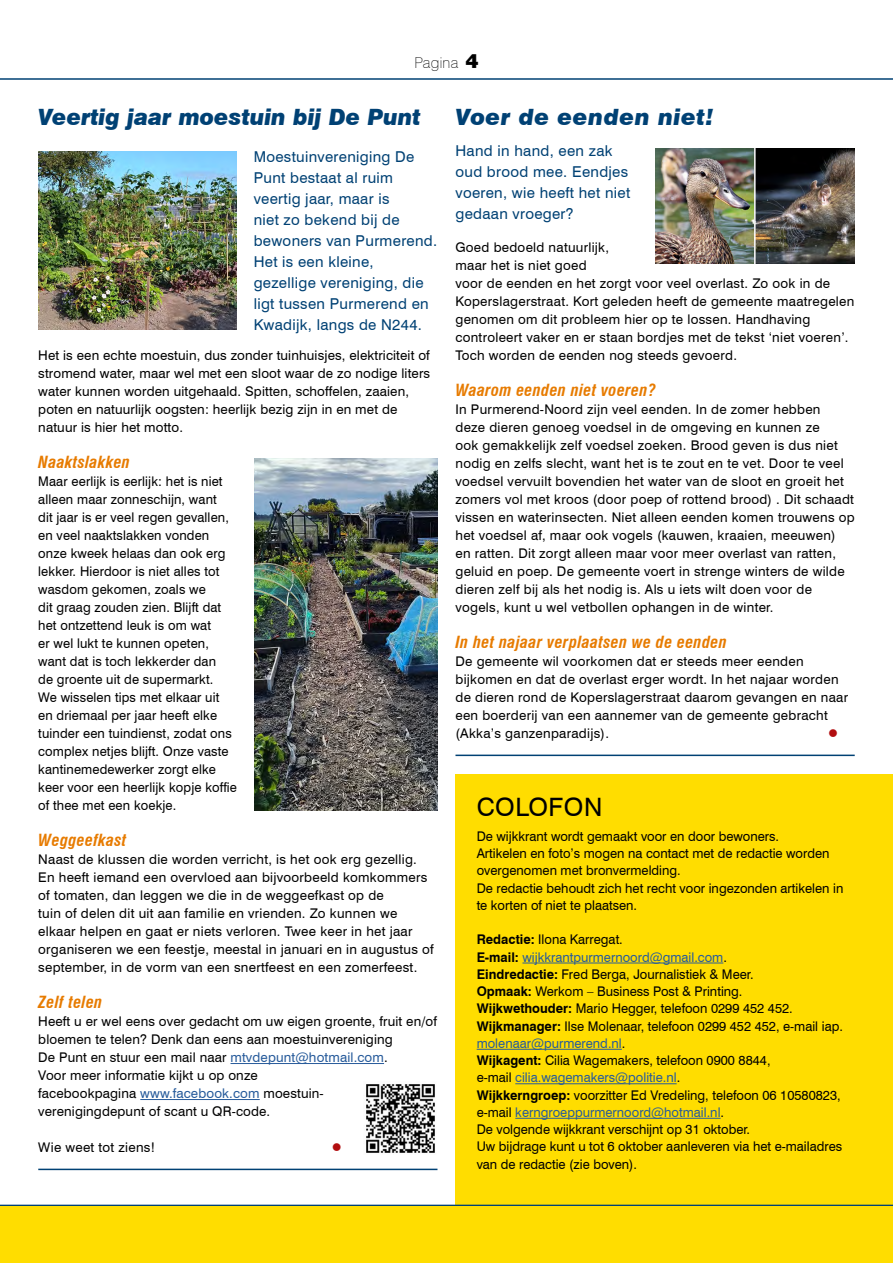
<style>
.page{position:relative;width:893px;height:1263px;background:#fff}
.page>*{position:absolute;margin:0;border:0;box-sizing:border-box;transform-origin:0 0}
.t1{font:25.35px "Swiss 721 BT";letter-spacing:.02em;color:#000}
.H1__Kop{font:italic 900 22.5px "Swiss 721 BT";color:#004174}
.H1__Kop-2{font:italic 900 22.5px "Swiss 721 BT";letter-spacing:.02em;color:#004174}
.H2__Subkop{font:italic 700 condensed 16.35px "Swiss 721 BT";letter-spacing:.02em;color:#e77b00}
.H__Introtekst{font:15px/21px "Swiss 721 BT";letter-spacing:.02em;color:#004174}
.t2{font:100 15px "Swiss 721 BT";letter-spacing:.02em;color:#000}
.P__Tekst_plat{font:13.35px/18px "Swiss 721 BT";letter-spacing:.01em;color:#000}
.t3{font:13.35px "Swiss 721 BT";color:#275b9b}
.P__Tekst_plat-2{font:13.35px "Wingdings";color:#b20e10}
.s1{font-family:"Swiss 721 BT Black No 2";font-weight:400;font-size:18px}
.s2{color:#275b9b}
.s3{font-weight:700}
.s4{font-weight:700;color:#000}
.s5{color:#000}
</style>
<div class="page">
<div style="left:455px;top:774px;width:438px;height:442px;background:#fd0"></div>
<hr style="left:522px;top:963px;width:201px;height:1px;background:#275b9b">
<hr style="left:477px;top:1049px;width:145px;height:1px;background:#275b9b">
<hr style="left:515px;top:1083px;width:162px;height:1px;background:#275b9b">
<hr style="left:515px;top:1118px;width:206px;height:1px;background:#275b9b">
<hr style="left:0;top:78px;width:893px;height:2px;background:#004174">
<hr style="left:0;top:1205px;width:893px;height:1px;background:#004174">
<div style="left:0;top:1206px;width:893px;height:57px;background:#fd0"></div>
<hr style="left:230px;top:1063px;width:154px;height:1px;background:#275b9b">
<hr style="left:140px;top:1099px;width:120px;height:1px;background:#275b9b">
<hr style="left:38px;top:1169px;width:399px;height:1px;background:#004174">
<hr style="left:455px;top:755px;width:400px;height:1px;background:#004174">
<img style="left:38px;top:151px;width:199px;height:179px">
<img style="left:255px;top:458px;width:182px;height:352px">
<img style="left:655px;top:148px;width:200px;height:115px">
<hr style="left:754px;top:141px;width:2px;height:126px;background:#fff">
<img style="left:366px;top:1084px;width:69px;height:69px">
<p class="t2" style="left:414px;top:53px;width:66px">Pagina <span class="s1">4</span></p>
<h1 class="H1__Kop" style="left:38px;top:103px;width:384px">Veertig jaar moestuin bij De Punt</h1>
<p class="H__Introtekst" style="left:254px;top:146px;width:185px">Moestuinvereniging De<br>Punt bestaat al ruim veertig jaar, maar is<br>niet zo bekend bij de bewoners van Purmerend.<br>Het is een kleine, gezellige vereniging, die ligt tussen Purmerend en<br>Kwadijk, langs de N244.</p>
<p class="P__Tekst_plat" style="left:38px;top:346px;width:393px">Het is een echte moestuin, dus zonder tuinhuisjes, elektriciteit of stromend water, maar wel met een sloot waar de zo nodige liters water kunnen worden uitgehaald. Spitten, schoffelen, zaaien, poten en natuurlijk oogsten: heerlijk bezig zijn in en met de natuur is hier het motto.</p>
<h2 class="H2__Subkop" style="left:38px;top:452px;width:93px">Naaktslakken</h2>
<p class="P__Tekst_plat" style="left:38px;top:472px;width:200px">Maar eerlijk is eerlijk: het is niet alleen maar zonneschijn, want<br>dit jaar is er veel regen gevallen, en veel naaktslakken vonden onze kweek helaas dan ook erg lekker. Hierdoor is niet alles tot wasdom gekomen, zoals we<br>dit graag zouden zien. Blijft dat het ontzettend leuk is om wat<br>er wel lukt te kunnen opeten, want dat is toch lekkerder dan<br>de groente uit de supermarkt.<br>We wisselen tips met elkaar uit en driemaal per jaar heeft elke tuinder een tuindienst, zodat ons complex netjes blijft. Onze vaste kantinemedewerker zorgt elke keer voor een heerlijk kopje koffie of thee met een koekje.</p>
<h2 class="H2__Subkop" style="left:38px;top:830px;width:90px">Weggeefkast</h2>
<p class="P__Tekst_plat" style="left:38px;top:850px;width:397px">Naast de klussen die worden verricht, is het ook erg gezellig.<br>En heeft iemand een overvloed aan bijvoorbeeld komkommers of tomaten, dan leggen we die in de weggeefkast op de<br>tuin of delen dit uit aan familie en vrienden. Zo kunnen we elkaar helpen en gaat er niets verloren. Twee keer in het jaar organiseren we een feestje, meestal in januari en in augustus of september, in de vorm van een snertfeest en een zomerfeest.</p>
<h2 class="H2__Subkop" style="left:38px;top:992px;width:66px">Zelf telen</h2>
<p class="P__Tekst_plat" style="left:38px;top:1012px;width:400px">Heeft u er wel eens over gedacht om uw eigen groente, fruit en/of bloemen te telen? Denk dan eens aan moestuinvereniging<br>De Punt en stuur een mail naar <span class="s2">mtvdepunt@hotmail.com</span>.<br>Voor meer informatie kijkt u op onze<br>facebookpagina <span class="s2">www.facebook.com</span> moestuin-<br>verenigingdepunt of scant u QR-code.</p>
<p class="P__Tekst_plat" style="left:38px;top:1138px;width:118px">Wie weet tot ziens!</p>
<p class="P__Tekst_plat-2" style="left:332px;top:1140px;width:11px">●</p>
<h1 class="H1__Kop-2" style="left:455px;top:103px;width:260px">Voer de eenden niet!</h1>
<p class="H__Introtekst" style="left:455px;top:140px;width:176px">Hand in hand, een zak oud brood mee. Eendjes voeren, wie heeft het niet gedaan vroeger?</p>
<p class="P__Tekst_plat" style="left:455px;top:238px;width:400px">Goed bedoeld natuurlijk,<br>maar het is niet goed<br>voor de eenden en het zorgt voor veel overlast. Zo ook in de Koperslagerstraat. Kort geleden heeft de gemeente maatregelen genomen om dit probleem hier op te lossen. Handhaving controleert vaker en er staan bordjes met de tekst ‘niet voeren’.<br>Toch worden de eenden nog steeds gevoerd.</p>
<h2 class="H2__Subkop" style="left:455px;top:380px;width:202px">Waarom eenden niet voeren?</h2>
<p class="P__Tekst_plat" style="left:455px;top:400px;width:401px">In Purmerend-Noord zijn veel eenden. In de zomer hebben<br>deze dieren genoeg voedsel in de omgeving en kunnen ze<br>ook gemakkelijk zelf voedsel zoeken. Brood geven is dus niet nodig en zelfs slecht, want het is te zout en te vet. Door te veel voedsel vervuilt bovendien het water van de sloot en groeit het zomers vol met kroos (door poep of rottend brood) . Dit schaadt vissen en waterinsecten. Niet alleen eenden komen trouwens op het voedsel af, maar ook vogels (kauwen, kraaien, meeuwen)<br>en ratten. Dit zorgt alleen maar voor meer overlast van ratten, geluid en poep. De gemeente voert in strenge winters de wilde dieren zelf bij als het nodig is. Als u iets wilt doen voor de vogels, kunt u wel vetbollen ophangen in de winter.</p>
<h2 class="H2__Subkop" style="left:455px;top:632px;width:273px">In het najaar verplaatsen we de eenden</h2>
<p class="P__Tekst_plat" style="left:455px;top:652px;width:394px">De gemeente wil voorkomen dat er steeds meer eenden bijkomen en dat de overlast erger wordt. In het najaar worden de dieren rond de Koperslagerstraat daarom gevangen en naar een boerderij van een aannemer van de gemeente gebracht (Akka’s ganzenparadijs).</p>
<p class="P__Tekst_plat-2" style="left:828px;top:726px;width:11px">●</p>
<p class="t1" style="left:477px;top:792px;width:127px">COLOFON</p>
<p class="P__Tekst_plat" style="left:477px;top:827px;width:304px">De wijkkrant wordt gemaakt voor en door bewoners.</p>
<p class="P__Tekst_plat" style="left:477px;top:845px;width:354px;line-height:17.2px">Artikelen en foto’s mogen na contact met de redactie worden overgenomen met bronvermelding.</p>
<p class="P__Tekst_plat" style="left:477px;top:879px;width:368px;line-height:17.2px">De redactie behoudt zich het recht voor ingezonden artikelen in te korten of niet te plaatsen.</p>
<p class="P__Tekst_plat" style="left:477px;top:930px;width:148px"><span class="s3">Redactie:</span> Ilona Karregat.</p>
<p class="t3" style="left:477px;top:949px;width:252px"><span class="s4">E-mail:</span> wijkkrantpurmernoord@gmail.com<span class="s5">.</span></p>
<p class="P__Tekst_plat" style="left:477px;top:965px;width:278px"><span class="s3">Eindredactie:</span> Fred Berga, Journalistiek &amp; Meer.</p>
<p class="P__Tekst_plat" style="left:477px;top:982px;width:267px"><span class="s3">Opmaak:</span> Werkom – Business Post &amp; Printing.</p>
<p class="P__Tekst_plat" style="left:477px;top:999px;width:318px"><span class="s3">Wijkwethouder:</span> Mario Hegger, telefoon 0299 452 452.</p>
<p class="P__Tekst_plat" style="left:477px;top:1017px;width:368px;line-height:17.2px"><span class="s3">Wijkmanager:</span> Ilse Molenaar, telefoon 0299 452 452, e-mail iap. <span class="s2">molenaar@purmerend.nl</span>.</p>
<p class="P__Tekst_plat" style="left:477px;top:1052px;width:295px;line-height:17.2px"><span class="s3">Wijkagent:</span> Cilia Wagemakers, telefoon 0900 8844, e-mail <span class="s2">cilia.wagemakers@politie.nl</span>.</p>
<p class="P__Tekst_plat" style="left:477px;top:1086px;width:366px;line-height:17.2px"><span class="s3">Wijkkerngroep:</span> voorzitter Ed Vredeling, telefoon 06 10580823, e-mail <span class="s2">kerngroeppurmernoord@hotmail.nl</span>.</p>
<p class="P__Tekst_plat" style="left:477px;top:1120px;width:275px">De volgende wijkkrant verschijnt op 31 oktober.</p>
<p class="P__Tekst_plat" style="left:477px;top:1138px;width:367px;line-height:17.2px">Uw bijdrage kunt u tot 6 oktober aanleveren via het e-mailadres van de redactie (zie boven).</p>
</div>
